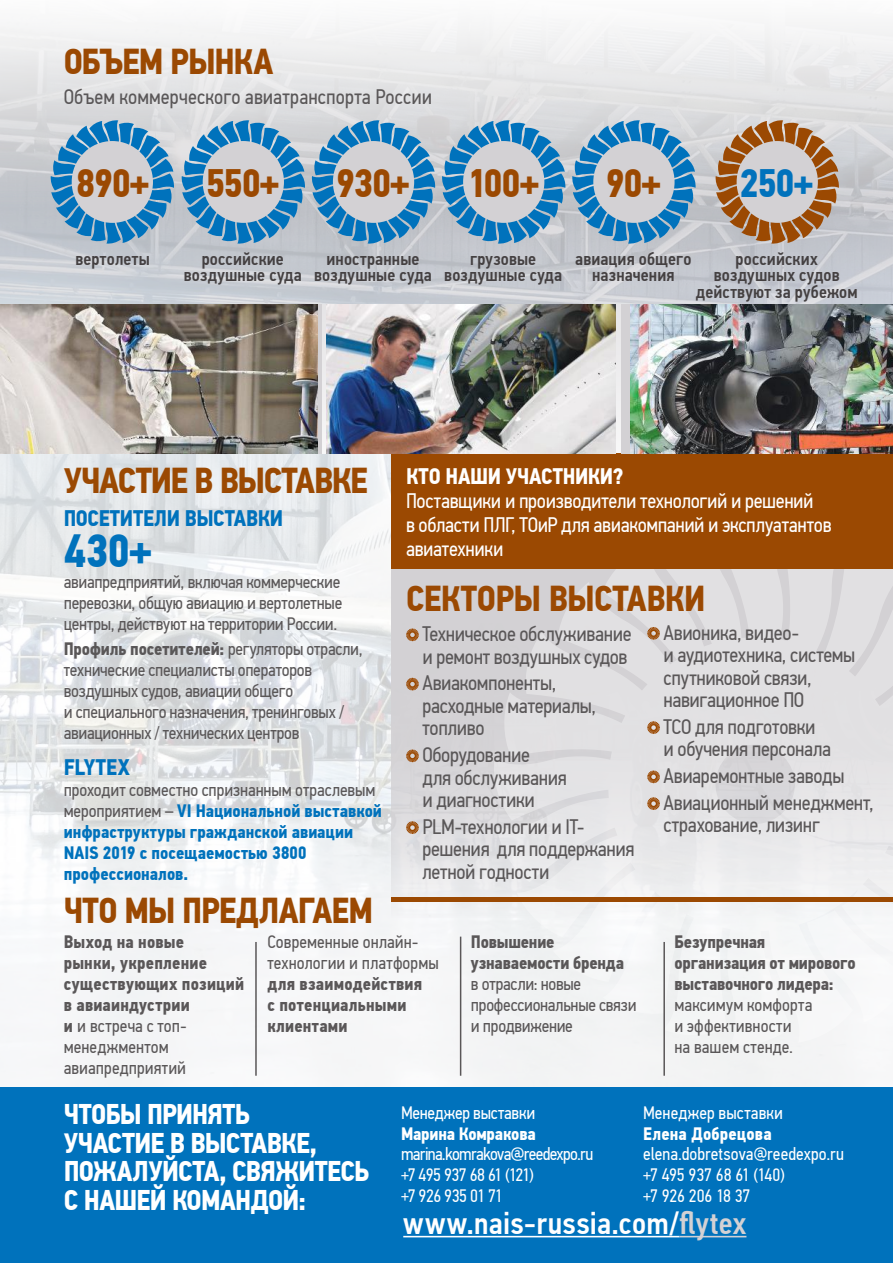
<style>
.page{position:relative;width:893px;height:1263px;background:#fff}
.page>*{position:absolute;margin:0;border:0;box-sizing:border-box;transform-origin:0 0}
.t1{font:700 46.5px "PF Din Text Cond Pro";color:#0072bc}
.t2{font:700 39.75px "PF Din Text Cond Pro";letter-spacing:-.04em;color:#9b4902}
.t3{font:700 39.75px "PF Din Text Cond Pro";color:#0072bc}
.t4{font:700 36px "PF Din Text Cond Pro";letter-spacing:-.025em;color:#9b4902}
.t5{font:500 31.5px "PF Din Text Cond Pro";letter-spacing:.01em;color:#fff}
.t6{font:700 28.5px/28.5px "PF Din Text Cond Pro";letter-spacing:-.025em;color:#fff}
.t7{font:700 22.5px "PF Din Text Cond Pro";letter-spacing:-.01em;color:#0072bc}
.t8{font:700 22.5px "PF Din Text Cond Pro";letter-spacing:-.01em;color:#fff}
.t9{font:21px/22.5px "PF Din Text Cond Pro";letter-spacing:-.015em;color:#5a5758}
.t10{font:21px/24px "PF Din Text Cond Pro";letter-spacing:-.015em;color:#fff}
.t11{font:21px "PF Din Text Cond Pro";letter-spacing:.005em;color:#5a5758}
.t12{font:18px/21px "PF Din Text Cond Pro";letter-spacing:-.015em;color:#5a5758}
.t13{font:700 18px/21px "PF Din Text Cond Pro";letter-spacing:.005em;color:#5a5758}
.t14{font:700 18px/21px "PF Din Text Cond Pro";color:#0072bc}
.t15{font:500 18px/16.5px "PF Din Text Cond Pro";letter-spacing:.01em;color:#444041;text-align:center}
.t16{font:18px/21px "PF Din Text Cond Pro";letter-spacing:.005em;color:#5a5758}
.t17{font:18px/20.7px "PF Din Text Cond Pro";letter-spacing:-.015em;color:#fff}
.t18{font:18px/20.7px "PF Din Text Cond Pro";letter-spacing:-.04em;color:#fff}
.t19{font:700 18px "PF Din Text Cond Pro";letter-spacing:-.005em;color:#fff}
.t20{font:18px "PF Din Text Cond Pro";letter-spacing:.005em;color:#fff}
.s1{font-weight:700}
.s2{font-weight:400;color:#5a5758}
.s3{font-weight:400}
.s4{color:#d3d1d4}
</style>
<div class="page">
<img style="left:0;top:454px;width:847px;height:633px">
<svg style="left:0;top:208px;width:893px;height:246px;background:#c8cbd1"></svg>
<div style="left:0;top:0;width:893px;height:208px;background:linear-gradient(to bottom,#fdfdfd,#c0c2c7)"></div>
<div style="left:0;top:1087px;width:893px;height:176px;background:#0072bc"></div>
<div style="left:392px;top:554px;width:501px;height:363px;background:linear-gradient(to bottom,#cbc8cb,#e7e7e9)"></div>
<img style="left:0;top:304px;width:318px;height:150px">
<hr style="left:403px;top:1236px;width:276px;height:1px;background:#fff">
<hr style="left:679px;top:1236px;width:67px;height:1px;background:#d3d1d4">
<svg style="left:492px;top:569px;width:401px;height:478px;fill:#e4e3e5"></svg>
<hr style="left:255px;top:942px;width:2px;height:134px;background:#5a5758">
<hr style="left:460px;top:936px;width:1px;height:140px;background:#5a5758">
<hr style="left:663px;top:942px;width:2px;height:134px;background:#5a5758">
<svg style="left:406px;top:628px;width:13px;height:13px"></svg>
<svg style="left:406px;top:678px;width:13px;height:12px"></svg>
<svg style="left:406px;top:749px;width:13px;height:13px"></svg>
<svg style="left:406px;top:821px;width:13px;height:13px"></svg>
<svg style="left:647px;top:627px;width:13px;height:13px"></svg>
<svg style="left:647px;top:721px;width:13px;height:13px"></svg>
<svg style="left:647px;top:770px;width:13px;height:13px"></svg>
<svg style="left:647px;top:797px;width:13px;height:13px"></svg>
<svg style="left:50px;top:120px;width:124px;height:124px;background:#609dc6"></svg>
<div style="left:72px;top:141px;width:81px;height:82px;background:#d3d1d4;border-radius:50%"></div>
<svg style="left:181px;top:120px;width:124px;height:124px;background:#619ec6"></svg>
<div style="left:203px;top:141px;width:81px;height:82px;background:#d3d1d4;border-radius:50%"></div>
<svg style="left:311px;top:120px;width:125px;height:124px;background:#619dc5"></svg>
<div style="left:333px;top:141px;width:81px;height:82px;background:#d3d1d4;border-radius:50%"></div>
<svg style="left:442px;top:120px;width:124px;height:124px;background:#619dc5"></svg>
<div style="left:463px;top:141px;width:81px;height:82px;background:#d3d1d4;border-radius:50%"></div>
<svg style="left:572px;top:120px;width:124px;height:124px;background:#619dc6"></svg>
<div style="left:593px;top:141px;width:82px;height:82px;background:#d3d1d4;border-radius:50%"></div>
<svg style="left:715px;top:120px;width:124px;height:124px;background:#b28865"></svg>
<div style="left:737px;top:141px;width:81px;height:82px;background:#d3d1d4;border-radius:50%"></div>
<div style="left:392px;top:454px;width:501px;height:115px;background:#9b4902"></div>
<hr style="left:392px;top:897px;width:501px;height:4px;background:#9b4902">
<img style="left:326px;top:304px;width:290px;height:150px">
<div style="left:621px;top:304px;width:272px;height:150px;background:#d3d1d4"></div>
<img style="left:631px;top:304px;width:262px;height:150px">
<h3 class="t4" style="left:64px;top:39px;width:211px">ОБЪЕМ РЫНКА</h3>
<p class="t11" style="left:64px;top:84px;width:370px">Объем коммерческого авиатранспорта России</p>
<h2 class="t2" style="left:76px;top:160px;width:75px">890+</h2>
<h2 class="t2" style="left:206px;top:160px;width:75px">550+</h2>
<h2 class="t2" style="left:336px;top:160px;width:75px">930+</h2>
<h2 class="t2" style="left:467px;top:160px;width:74px">100+</h2>
<h2 class="t2" style="left:605px;top:160px;width:57px">90+</h2>
<h2 class="t3" style="left:740px;top:160px;width:75px">250+</h2>
<p class="t15" style="left:75px;top:250px;width:76px">вертолеты</p>
<p class="t15" style="left:184px;top:250px;width:119px">российские воздушные суда</p>
<p class="t15" style="left:314px;top:250px;width:119px">иностранные воздушные суда</p>
<p class="t15" style="left:444px;top:250px;width:119px">грузовые воздушные суда</p>
<p class="t15" style="left:575px;top:250px;width:118px">авиация общего назначения</p>
<p class="t15" style="left:696px;top:250px;width:163px">российских воздушных судов действуют за рубежом</p>
<h3 class="t4" style="left:64px;top:458px;width:306px">УЧАСТИЕ В ВЫСТАВКЕ</h3>
<p class="t7" style="left:64px;top:505px;width:221px">ПОСЕТИТЕЛИ ВЫСТАВКИ</p>
<h1 class="t1" style="left:64px;top:523px;width:90px">430+</h1>
<p class="t12" style="left:64px;top:571px;width:280px;text-align:justify">авиапредприятий, включая коммерческие перевозки, общую авиацию и вертолетные центры, действуют на территории России.</p>
<p class="t12" style="left:64px;top:638px;width:300px"><span class="s1">Профиль посетителей:</span> регуляторы отрасли, технические специалисты операторов воздушных судов, авиации общего<br>и специального назначения, тренинговых / авиационных / технических центров</p>
<p class="t7" style="left:64px;top:753px;width:68px">FLYTEX</p>
<p class="t14" style="left:64px;top:779px;width:320px"><span class="s2">проходит совместно спризнанным отраслевым мероприятием –</span> VI Национальной выставкой инфраструктуры гражданской авиации NAIS 2019 с посещаемостью 3800 профессионалов.</p>
<p class="t8" style="left:406px;top:462px;width:219px">КТО НАШИ УЧАСТНИКИ?</p>
<p class="t10" style="left:406px;top:489px;width:427px">Поставщики и производители технологий и решений<br>в области ПЛГ, ТОиР для авиакомпаний и эксплуатантов авиатехники</p>
<h3 class="t4" style="left:406px;top:577px;width:301px">СЕКТОРЫ ВЫСТАВКИ</h3>
<p class="t9" style="left:422px;top:623px;width:211px">Техническое обслуживание и ремонт воздушных судов</p>
<p class="t9" style="left:422px;top:672px;width:175px">Авиакомпоненты, расходные материалы, топливо</p>
<p class="t9" style="left:422px;top:744px;width:146px">Оборудование<br>для обслуживания и диагностики</p>
<p class="t9" style="left:422px;top:815px;width:214px">PLM-технологии и IT&shy;решения для поддержания летной годности</p>
<p class="t9" style="left:663px;top:621px;width:193px">Авионика, видео-<br>и аудиотехника, системы спутниковой связи, навигационное ПО</p>
<p class="t9" style="left:663px;top:715px;width:169px">ТСО для подготовки и обучения персонала</p>
<p class="t9" style="left:663px;top:763px;width:212px;line-height:26.7px">Авиаремонтные заводы<br>Авиационный менеджмент,</p>
<p class="t9" style="left:663px;top:814px;width:158px">страхование, лизинг</p>
<h3 class="t4" style="left:64px;top:889px;width:311px">ЧТО МЫ ПРЕДЛАГАЕМ</h3>
<p class="t13" style="left:64px;top:932px;width:182px">Выход на новые<br>рынки, укрепление существующих позиций в авиаиндустрии<br>и <span class="s3">и встреча с топ&shy;менеджментом авиапредприятий</span></p>
<p class="t16" style="left:267px;top:931px;width:173px">Современные онлайн&shy;технологии и платформы</p>
<p class="t13" style="left:267px;top:974px;width:156px">для взаимодействия с потенциальными клиентами</p>
<p class="t13" style="left:471px;top:932px;width:155px">Повышение узнаваемости бренда</p>
<p class="t12" style="left:471px;top:973px;width:167px">в отрасли: новые профессиональные связи и продвижение</p>
<p class="t13" style="left:674px;top:932px;width:183px">Безупречная организация от мирового выставочного лидера:</p>
<p class="t16" style="left:674px;top:995px;width:139px">максимум комфорта и эффективности<br>на вашем стенде.</p>
<h3 class="t6" style="left:64px;top:1100px;width:307px">ЧТОБЫ ПРИНЯТЬ<br>УЧАСТИЕ В ВЫСТАВКЕ,<br>ПОЖАЛУЙСТА, СВЯЖИТЕСЬ<br>С НАШЕЙ КОМАНДОЙ:</h3>
<p class="t17" style="left:401px;top:1102px;width:136px">Менеджер выставки</p>
<p class="t19" style="left:401px;top:1122px;width:136px">Марина Комракова</p>
<p class="t18" style="left:401px;top:1144px;width:194px">marina.komrakova@reedexpo.ru +7 495 937 68 61 (121)<br>+7 926 935 01 71</p>
<p class="t20" style="left:643px;top:1102px;width:141px">Менеджер выставки</p>
<p class="t19" style="left:643px;top:1122px;width:130px">Елена Добрецова</p>
<p class="t17" style="left:643px;top:1144px;width:203px">elena.dobretsova@reedexpo.ru +7 495 937 68 61 (140)<br>+7 926 206 18 37</p>
<h3 class="t5" style="left:403px;top:1204px;width:345px">www.nais-russia.com/<span class="s4">flytex</span></h3>
</div>
